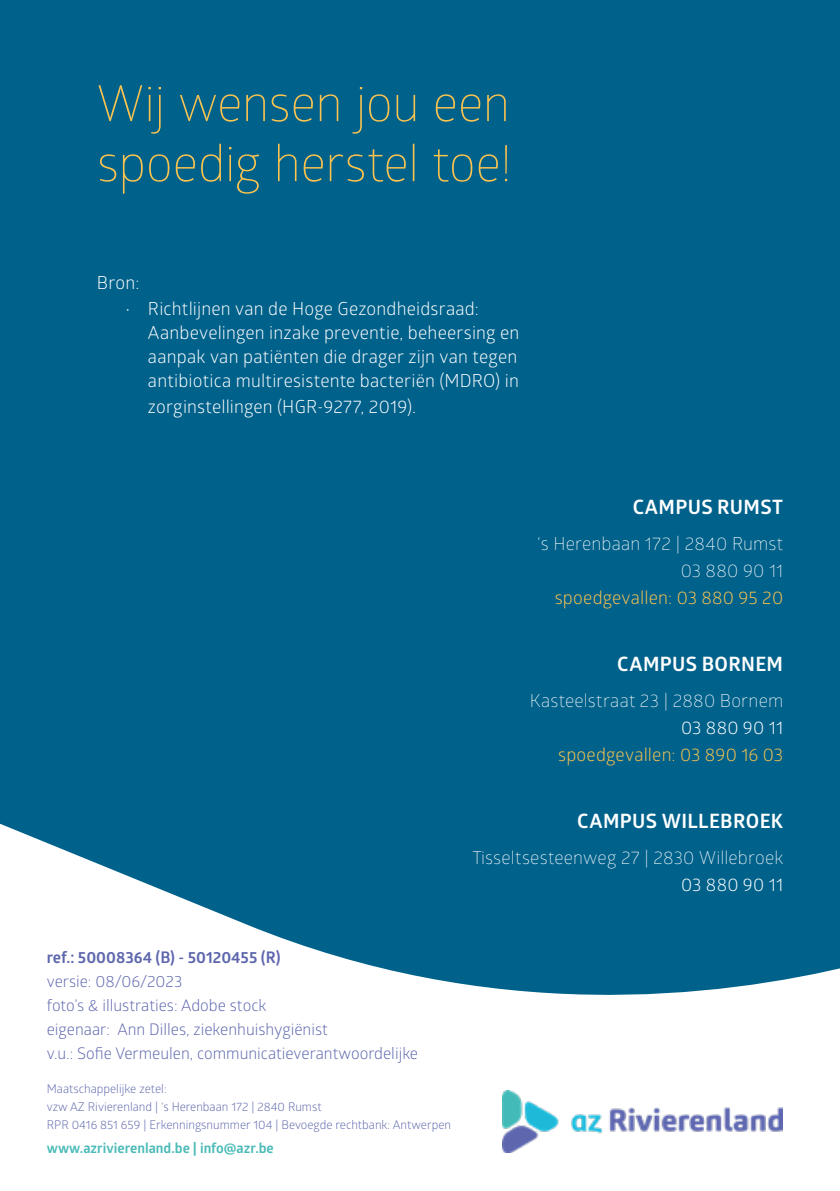
<style>
.page{position:relative;width:840px;height:1191px;background:#fff}
.page>*{position:absolute;margin:0;border:0;box-sizing:border-box;transform-origin:0 0}
.t1{font:300 50px/60px "Glober";letter-spacing:-.015em;color:#fcc44f}
.t2{font:700 19.8px "Glober";letter-spacing:.015em;color:#fff}
.t3{font:18px/24px "Glober";letter-spacing:.01em;color:#fff}
.t4{font:300 18px/27px "Glober";letter-spacing:.01em;color:#fff;text-align:right}
.t5{font:18px "Glober";letter-spacing:.01em;color:#fcc44f}
.t6{font:16px/24px "Glober";color:#5e67ad}
.t7{font:700 16px "Glober";color:#5e67ad}
.t8{font:700 14px "Glober";color:#4cbbb8}
.t9{font:12px/18px "Glober";color:#5e67ad}
</style>
<div class="page">
<div style="left:0;top:0;width:839px;height:1191px;background:#00618b"></div>
<svg style="left:0;top:823px;width:839px;height:368px;fill:#fff"></svg>
<img style="left:502px;top:1090px;width:280px;height:62px">
<h1 class="t1" style="left:97px;top:71px;width:416px">Wij wensen jou een spoedig herstel toe!</h1>
<p class="t3" style="left:97px;top:270px;width:44px">Bron:</p>
<p class="t3" style="left:148px;top:296px;width:372px;text-indent:-23px">• Richtlijnen van de Hoge Gezondheidsraad:<br>Aanbevelingen inzake preventie, beheersing en aanpak van patiënten die drager zijn van tegen antibiotica multiresistente bacteriën (MDRO) in</p>
<p class="t3" style="left:148px;top:394px;width:269px">zorginstellingen (HGR-9277, 2019).</p>
<p class="t2" style="left:632px;top:493px;width:152px">CAMPUS RUMST</p>
<p class="t4" style="left:537px;top:529px;width:247px">‘s Herenbaan 172 | 2840 Rumst<br>03 880 90 11</p>
<p class="t5" style="left:554px;top:585px;width:230px">spoedgevallen: 03 880 95 20</p>
<p class="t2" style="left:617px;top:650px;width:167px">CAMPUS BORNEM</p>
<p class="t4" style="left:529px;top:686px;width:255px">Kasteelstraat 23 | 2880 Bornem</p>
<p class="t3" style="left:680px;top:715px;width:104px">03 880 90 11</p>
<p class="t5" style="left:558px;top:742px;width:226px">spoedgevallen: 03 890 16 03</p>
<p class="t2" style="left:577px;top:807px;width:207px">CAMPUS WILLEBROEK</p>
<p class="t4" style="left:472px;top:843px;width:312px">Tisseltsesteenweg 27 | 2830 Willebroek</p>
<p class="t3" style="left:680px;top:872px;width:104px">03 880 90 11</p>
<p class="t7" style="left:47px;top:945px;width:235px">ref.: 50008364 (B) - 50120455 (R)</p>
<p class="t6" style="left:47px;top:968px;width:372px">versie: 08/06/2023<br>foto’s &amp; illustraties: Adobe stock<br>eigenaar: Ann Dilles, ziekenhuishygiënist<br>v.u.: Sofie Vermeulen, communicatieverantwoordelijke</p>
<p class="t9" style="left:47px;top:1078px;width:405px">Maatschappelijke zetel:<br>vzw AZ Rivierenland | ‘s Herenbaan 172 | 2840 Rumst<br>RPR 0416 851 659 | Erkenningsnummer 104 | Bevoegde rechtbank: Antwerpen</p>
<p class="t8" style="left:47px;top:1138px;width:228px">www.azrivierenland.be | info@azr.be</p>
</div>
